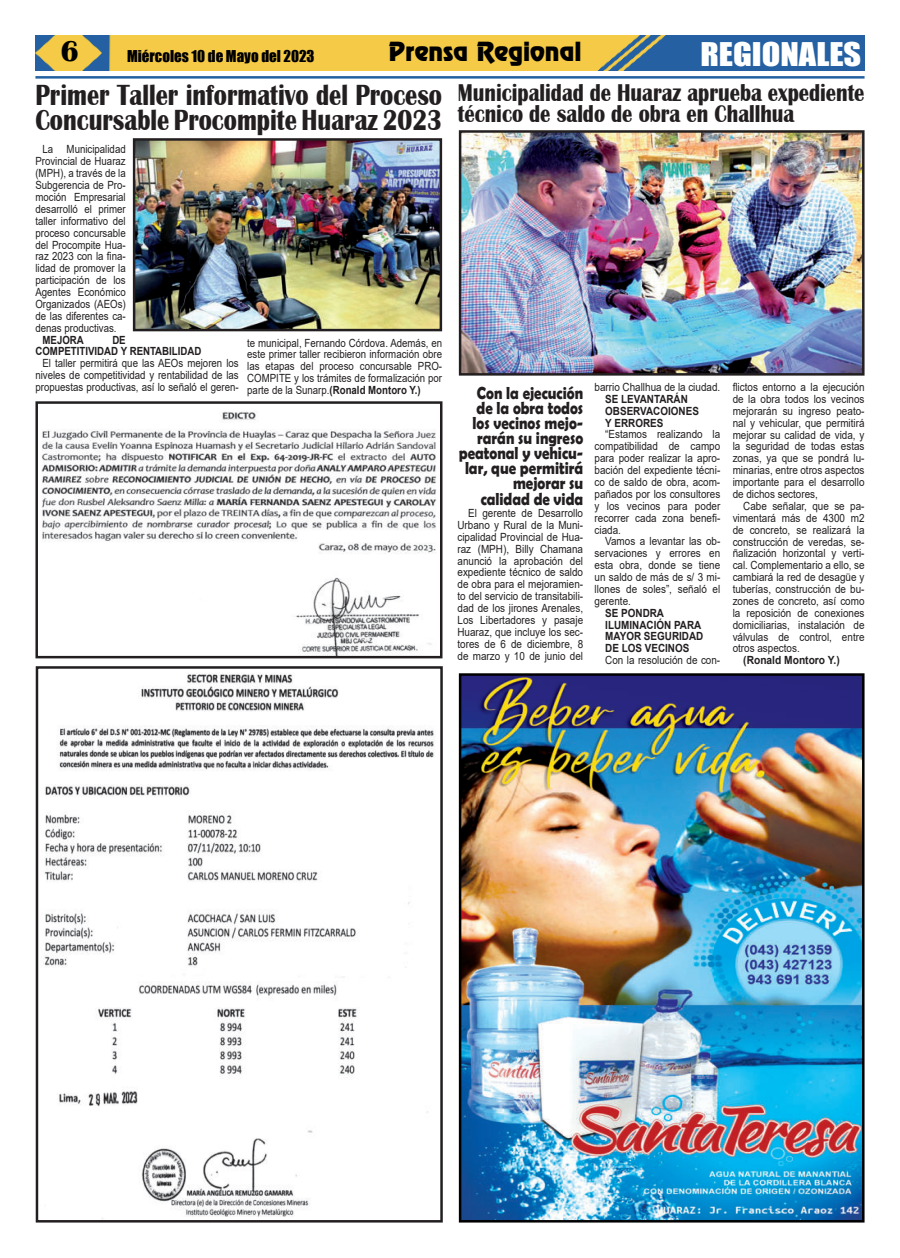
<style>
.page{position:relative;width:900px;height:1258px;background:#fff}
.page>*{position:absolute;margin:0;border:0;box-sizing:border-box;transform-origin:0 0}
.t1{font:700 30px/25px "Britannic";color:#231f20;scale:.81 1}
.t2{font:30px "Impact";color:#fff;scale:1.14 1}
.t3{font:700 30px "Britannic";color:#000}
.t4{font:700 25px/21.2px "Britannic";color:#231f20;scale:.82 1}
.t5{font:23.75px "Renfrew Normal";color:#000}
.t6{font:700 17.5px/15.1px "Berlin Sans FB Demi";color:#231f20;text-align:right;scale:.85 1}
.t7{font:15px "Impact";color:#000}
.t8{font:11.25px/11.9px "Arial";color:#231f20;text-align:justify;scale:.88 1}
.t9{font:11.25px/11.9px "Arial";color:#231f20;text-align:justify;scale:.86 1}
.t10{font:700 11.25px/11.9px "Arial";color:#231f20;scale:.88 1}
.t11{font:700 11.25px/11.9px "Arial";color:#231f20;text-align:center;scale:.86 1}
.t12{font:700 11.25px "Arial";color:#231f20;scale:.91 1}
.s1{font-weight:700}
</style>
<div class="page">
<img style="left:35px;top:35px;width:830px;height:36px">
<hr style="left:35px;top:76px;width:830px;height:3px;background:#2361a2">
<img style="left:137px;top:142px;width:301px;height:185px">
<div style="left:133px;top:138px;width:309px;height:193px;border:3px solid #231f20"></div>
<img style="left:463px;top:134px;width:398px;height:238px">
<div style="left:459px;top:130px;width:406px;height:246px;border:3px solid #231f20"></div>
<img style="left:463px;top:677px;width:398px;height:541px">
<div style="left:459px;top:673px;width:406px;height:549px;border:3px solid #000"></div>
<img style="left:43px;top:674px;width:392px;height:543px">
<div style="left:36px;top:666px;width:407px;height:556px;border:3px solid #231f20"></div>
<img style="left:41px;top:411px;width:396px;height:243px">
<div style="left:35px;top:401px;width:407px;height:257px;border:3px solid #231f20"></div>
<h1 class="t3" style="left:61px;top:41px;width:20px">6</h1>
<h3 class="t7" style="left:127px;top:49px;width:189px">Miércoles 10 de Mayo del 2023</h3>
<h3 class="t5" style="left:389px;top:41px;width:194px">Prensa Regional</h3>
<h1 class="t2" style="left:700px;top:40px;width:143px">REGIONALES</h1>
<h1 class="t1" style="left:35px;top:85px;width:504px">Primer Taller informativo del Proceso<br>Concursable Procompite Huaraz 2023</h1>
<h2 class="t4" style="left:458px;top:84px;width:498px">Municipalidad de Huaraz aprueba expediente técnico de saldo de obra en Challhua</h2>
<p class="t9" style="left:35px;top:145px;width:107px;text-indent:7px">La Municipalidad Provincial de Huaraz (MPH), a través de la Subgerencia de Pro&shy;moción Empresarial desarrolló el primer taller informativo del proceso concursable del Procompite Hua&shy;raz 2023 con la fina&shy;lidad de promover la participación de los Agentes Económico Organizados (AEOs) de las diferentes ca&shy;denas productivas.</p>
<p class="t11" style="left:43px;top:335px;width:50px">MEJORA</p>
<p class="t11" style="left:35px;top:335px;width:195px">DE<br>COMPETITIVIDAD Y RENTABILIDAD</p>
<p class="t9" style="left:35px;top:358px;width:238px;text-indent:7px">El taller permitirá que las AEOs mejoren los niveles de competitividad y rentabilidad de las propuestas productivas, así lo señaló el geren-</p>
<p class="t9" style="left:247px;top:338px;width:228px">te municipal, Fernando Córdova. Además, en este primer taller recibieron información obre las etapas del proceso concursable PRO-COMPITE y los trámites de formalización por parte de la Sunarp.<span class="s1">(Ronald Montoro Y.)</span></p>
<h3 class="t6" style="left:459px;top:385px;width:148px">Con la ejecución de la obra todos los vecinos mejo&shy;rarán su ingreso peatonal y vehicu&shy;lar, que permitirá mejorar su<br>calidad de vida</h3>
<p class="t8" style="left:457px;top:508px;width:144px;text-indent:11px">El gerente de Desarrollo Urbano y Rural de la Muni&shy;cipalidad Provincial de Hua&shy;raz (MPH), Billy Chamana anunció la aprobación del expediente técnico de saldo de obra para el mejoramien&shy;to del servicio de transitabili&shy;dad de los jirones Arenales, Los Libertadores y pasaje Huaraz, que incluye los sec&shy;tores de 6 de diciembre, 8 de marzo y 10 de junio del</p>
<p class="t8" style="left:595px;top:382px;width:144px">barrio Challhua de la ciudad.</p>
<p class="t10" style="left:605px;top:394px;width:108px">SE LEVANTARÁN<br>OBSERVACOIONES<br>Y ERRORES</p>
<p class="t8" style="left:595px;top:430px;width:144px;text-indent:11px">“Estamos realizando la compatibilidad de campo para poder realizar la apro&shy;bación del expediente técni&shy;co de saldo de obra, acom&shy;pañados por los consultores y los vecinos para poder recorrer cada zona benefi&shy;ciada.</p>
<p class="t8" style="left:595px;top:537px;width:144px;text-indent:11px">Vamos a levantar las ob&shy;servaciones y errores en esta obra, donde se tiene un saldo de más de s/ 3 mi&shy;llones de soles”, señaló el gerente.</p>
<p class="t10" style="left:605px;top:608px;width:113px">SE PONDRA<br>ILUMINACIÓN PARA<br>MAYOR SEGURIDAD<br>DE LOS VECINOS</p>
<p class="t8" style="left:605px;top:655px;width:132px">Con la resolución de con-</p>
<p class="t8" style="left:733px;top:381px;width:151px">flictos entorno a la ejecución de la obra todos los vecinos mejorarán su ingreso peato&shy;nal y vehicular, que permitirá mejorar su calidad de vida, y la seguridad de todas estas zonas, ya que se pondrá lu&shy;minarias, entre otros aspectos importante para el desarrollo de dichos sectores,</p>
<p class="t8" style="left:733px;top:501px;width:151px;text-indent:11px">Cabe señalar, que se pa&shy;vimentará más de 4300 m2 de concreto, se realizará la construcción de veredas, se&shy;ñalización horizontal y verti&shy;cal. Complementario a ello, se cambiará la red de desagüe y tuberías, construcción de bu&shy;zones de concreto, así como la reposición de conexiones domiciliarias, instalación de válvulas de control, entre otros aspectos.</p>
<p class="t12" style="left:743px;top:656px;width:108px">(Ronald Montoro Y.)</p>
</div>
